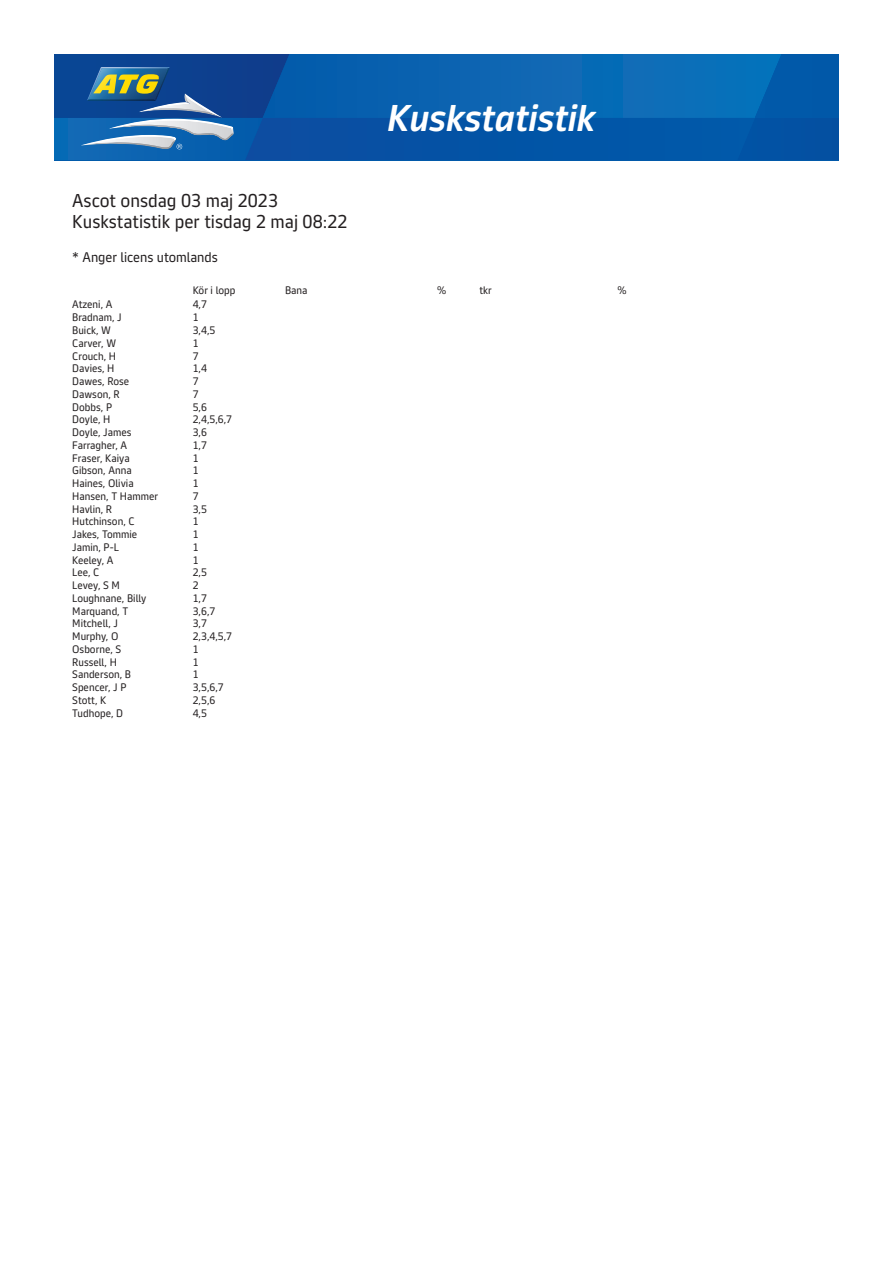
<style>
.page{position:relative;width:893px;height:1263px;background:#fff}
.page>*{position:absolute;margin:0;border:0;box-sizing:border-box;transform-origin:0 0}
.t1{font:italic 700 36px "ATG Text";color:#fff}
.t2{font:18px/21.6px "ATG Text";color:#231f20}
.t3{font:13.5px "ATG Text";color:#231f20}
.t4{font:10.5px "ATG Text";color:#231f20}
</style>
<div class="page">
<svg style="left:54px;top:54px;width:785px;height:106px;background:#105ea8"></svg>
<h2 class="t2" style="left:72px;top:190px;width:277px">Ascot onsdag 03 maj 2023<br>Kuskstatistik per tisdag 2 maj 08:22</h2>
<p class="t3" style="left:72px;top:250px;width:147px">* Anger licens utomlands</p>
<h1 class="t1" style="left:387px;top:100px;width:210px">Kuskstatistik</h1>
<p class="t4" style="left:193px;top:285px;width:44px">Kör i lopp</p>
<p class="t4" style="left:285px;top:285px;width:24px">Bana</p>
<p class="t4" style="left:437px;top:285px;width:11px">%</p>
<p class="t4" style="left:479px;top:285px;width:14px">tkr</p>
<p class="t4" style="left:618px;top:285px;width:11px">%</p>
<p class="t4" style="left:72px;top:299px;width:42px">Atzeni, A</p>
<p class="t4" style="left:193px;top:299px;width:16px">4,7</p>
<p class="t4" style="left:72px;top:312px;width:51px">Bradnam, J</p>
<p class="t4" style="left:193px;top:312px;width:7px">1</p>
<p class="t4" style="left:72px;top:325px;width:40px">Buick, W</p>
<p class="t4" style="left:193px;top:325px;width:24px">3,4,5</p>
<p class="t4" style="left:72px;top:338px;width:45px">Carver, W</p>
<p class="t4" style="left:193px;top:338px;width:7px">1</p>
<p class="t4" style="left:72px;top:350px;width:45px">Crouch, H</p>
<p class="t4" style="left:193px;top:350px;width:7px">7</p>
<p class="t4" style="left:72px;top:363px;width:44px">Davies, H</p>
<p class="t4" style="left:193px;top:363px;width:16px">1,4</p>
<p class="t4" style="left:72px;top:376px;width:59px">Dawes, Rose</p>
<p class="t4" style="left:193px;top:376px;width:7px">7</p>
<p class="t4" style="left:72px;top:389px;width:49px">Dawson, R</p>
<p class="t4" style="left:193px;top:389px;width:7px">7</p>
<p class="t4" style="left:72px;top:401px;width:41px">Dobbs, P</p>
<p class="t4" style="left:193px;top:401px;width:16px">5,6</p>
<p class="t4" style="left:72px;top:414px;width:40px">Doyle, H</p>
<p class="t4" style="left:193px;top:414px;width:41px">2,4,5,6,7</p>
<p class="t4" style="left:72px;top:427px;width:61px">Doyle, James</p>
<p class="t4" style="left:193px;top:427px;width:16px">3,6</p>
<p class="t4" style="left:72px;top:440px;width:56px">Farragher, A</p>
<p class="t4" style="left:193px;top:440px;width:16px">1,7</p>
<p class="t4" style="left:72px;top:452px;width:59px">Fraser, Kaiya</p>
<p class="t4" style="left:193px;top:452px;width:7px">1</p>
<p class="t4" style="left:72px;top:465px;width:61px">Gibson, Anna</p>
<p class="t4" style="left:193px;top:465px;width:7px">1</p>
<p class="t4" style="left:72px;top:478px;width:63px">Haines, Olivia</p>
<p class="t4" style="left:193px;top:478px;width:7px">1</p>
<p class="t4" style="left:72px;top:491px;width:87px">Hansen, T Hammer</p>
<p class="t4" style="left:193px;top:491px;width:7px">7</p>
<p class="t4" style="left:72px;top:503px;width:41px">Havlin, R</p>
<p class="t4" style="left:193px;top:503px;width:16px">3,5</p>
<p class="t4" style="left:72px;top:516px;width:64px">Hutchinson, C</p>
<p class="t4" style="left:193px;top:516px;width:7px">1</p>
<p class="t4" style="left:72px;top:529px;width:66px">Jakes, Tommie</p>
<p class="t4" style="left:193px;top:529px;width:7px">1</p>
<p class="t4" style="left:72px;top:542px;width:48px">Jamin, P-L</p>
<p class="t4" style="left:193px;top:542px;width:7px">1</p>
<p class="t4" style="left:72px;top:554px;width:43px">Keeley, A</p>
<p class="t4" style="left:193px;top:554px;width:7px">1</p>
<p class="t4" style="left:72px;top:567px;width:29px">Lee, C</p>
<p class="t4" style="left:193px;top:567px;width:16px">2,5</p>
<p class="t4" style="left:72px;top:580px;width:49px">Levey, S M</p>
<p class="t4" style="left:193px;top:580px;width:7px">2</p>
<p class="t4" style="left:72px;top:593px;width:76px">Loughnane, Billy</p>
<p class="t4" style="left:193px;top:593px;width:16px">1,7</p>
<p class="t4" style="left:72px;top:605px;width:57px">Marquand, T</p>
<p class="t4" style="left:193px;top:605px;width:24px">3,6,7</p>
<p class="t4" style="left:72px;top:618px;width:47px">Mitchell, J</p>
<p class="t4" style="left:193px;top:618px;width:16px">3,7</p>
<p class="t4" style="left:72px;top:631px;width:48px">Murphy, O</p>
<p class="t4" style="left:193px;top:631px;width:41px">2,3,4,5,7</p>
<p class="t4" style="left:72px;top:644px;width:50px">Osborne, S</p>
<p class="t4" style="left:193px;top:644px;width:7px">1</p>
<p class="t4" style="left:72px;top:656px;width:46px">Russell, H</p>
<p class="t4" style="left:193px;top:656px;width:7px">1</p>
<p class="t4" style="left:72px;top:669px;width:60px">Sanderson, B</p>
<p class="t4" style="left:193px;top:669px;width:7px">1</p>
<p class="t4" style="left:72px;top:682px;width:56px">Spencer, J P</p>
<p class="t4" style="left:193px;top:682px;width:32px">3,5,6,7</p>
<p class="t4" style="left:72px;top:695px;width:36px">Stott, K</p>
<p class="t4" style="left:193px;top:695px;width:24px">2,5,6</p>
<p class="t4" style="left:72px;top:707px;width:52px">Tudhope, D</p>
<p class="t4" style="left:193px;top:707px;width:16px">4,5</p>
</div>
